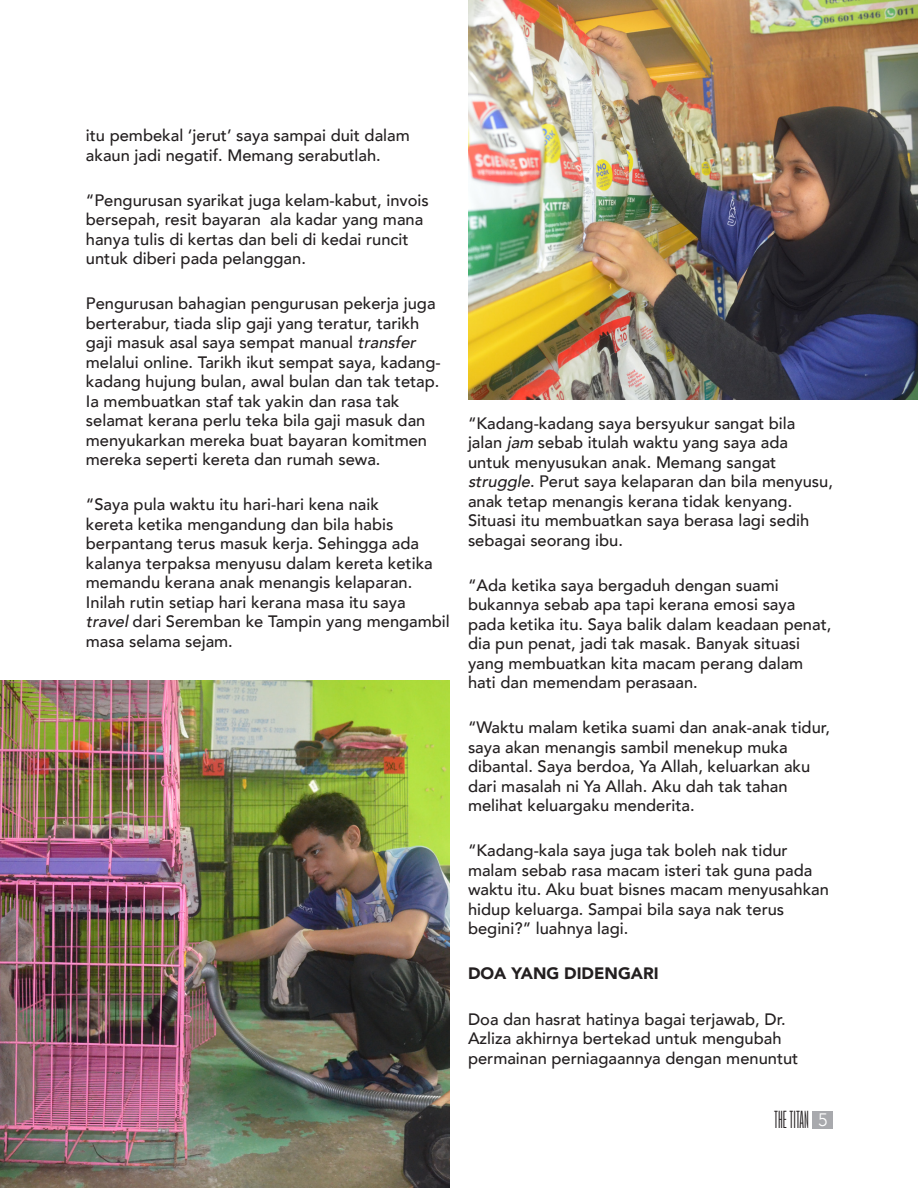
<style>
.page{position:relative;width:918px;height:1188px;background:#fff}
.page>*{position:absolute;margin:0;border:0;box-sizing:border-box;transform-origin:0 0}
.t1{font:100 18px "Gobold High";color:#231f20}
.t2{font:300 18px "Avenir";color:#fff}
.t3{font:500 16.5px/19.5px "Avenir";color:#231f20}
.t4{font:900 16.5px "Avenir";color:#231f20}
.s1{font-style:italic}
</style>
<div class="page">
<div style="left:812px;top:1111px;width:21px;height:17px;background:#a8a9ad"></div>
<img style="left:0;top:680px;width:449px;height:508px">
<img style="left:468px;top:0;width:449px;height:400px">
<p class="t3" style="left:86px;top:125px;width:325px">itu pembekal ‘jerut’ saya sampai duit dalam akaun jadi negatif. Memang serabutlah.</p>
<p class="t3" style="left:86px;top:189px;width:344px">“Pengurusan syarikat juga kelam-kabut, invois bersepah, resit bayaran ala kadar yang mana hanya tulis di kertas dan beli di kedai runcit untuk diberi pada pelanggan.</p>
<p class="t3" style="left:86px;top:293px;width:356px">Pengurusan bahagian pengurusan pekerja juga berterabur, tiada slip gaji yang teratur, tarikh gaji masuk asal saya sempat manual <span class="s1">transfer </span>melalui online. Tarikh ikut sempat saya, kadang&shy;kadang hujung bulan, awal bulan dan tak tetap.<br>Ia membuatkan staf tak yakin dan rasa tak selamat kerana perlu teka bila gaji masuk dan menyukarkan mereka buat bayaran komitmen mereka seperti kereta dan rumah sewa.</p>
<p class="t3" style="left:86px;top:494px;width:365px">“Saya pula waktu itu hari-hari kena naik<br>kereta ketika mengandung dan bila habis berpantang terus masuk kerja. Sehingga ada kalanya terpaksa menyusu dalam kereta ketika memandu kerana anak menangis kelaparan.<br>Inilah rutin setiap hari kerana masa itu saya <span class="s1">travel</span>dari Seremban ke Tampin yang mengambil masa selama sejam.</p>
<p class="t3" style="left:468px;top:413px;width:366px">“Kadang-kadang saya bersyukur sangat bila jalan <span class="s1">jam</span> sebab itulah waktu yang saya ada untuk menyusukan anak. Memang sangat <span class="s1">struggle</span>. Perut saya kelaparan dan bila menyusu, anak tetap menangis kerana tidak kenyang.<br>Situasi itu membuatkan saya berasa lagi sedih sebagai seorang ibu.</p>
<p class="t3" style="left:468px;top:575px;width:365px">“Ada ketika saya bergaduh dengan suami bukannya sebab apa tapi kerana emosi saya pada ketika itu. Saya balik dalam keadaan penat, dia pun penat, jadi tak masak. Banyak situasi yang membuatkan kita macam perang dalam hati dan memendam perasaan.</p>
<p class="t3" style="left:468px;top:717px;width:364px">“Waktu malam ketika suami dan anak-anak tidur, saya akan menangis sambil menekup muka dibantal. Saya berdoa, Ya Allah, keluarkan aku dari masalah ni Ya Allah. Aku dah tak tahan melihat keluargaku menderita.</p>
<p class="t3" style="left:468px;top:840px;width:362px">“Kadang-kala saya juga tak boleh nak tidur malam sebab rasa macam isteri tak guna pada waktu itu. Aku buat bisnes macam menyusahkan hidup keluarga. Sampai bila saya nak terus begini?” luahnya lagi.</p>
<p class="t4" style="left:468px;top:960px;width:192px">DOA YANG DIDENGARI</p>
<p class="t3" style="left:468px;top:1008px;width:332px">Doa dan hasrat hatinya bagai terjawab, Dr.<br>Azliza akhirnya bertekad untuk mengubah permainan perniagaannya dengan menuntut</p>
<p class="t1" style="left:774px;top:1109px;width:36px">THE TITAN</p>
<p class="t2" style="left:818px;top:1109px;width:11px">5</p>
</div>
